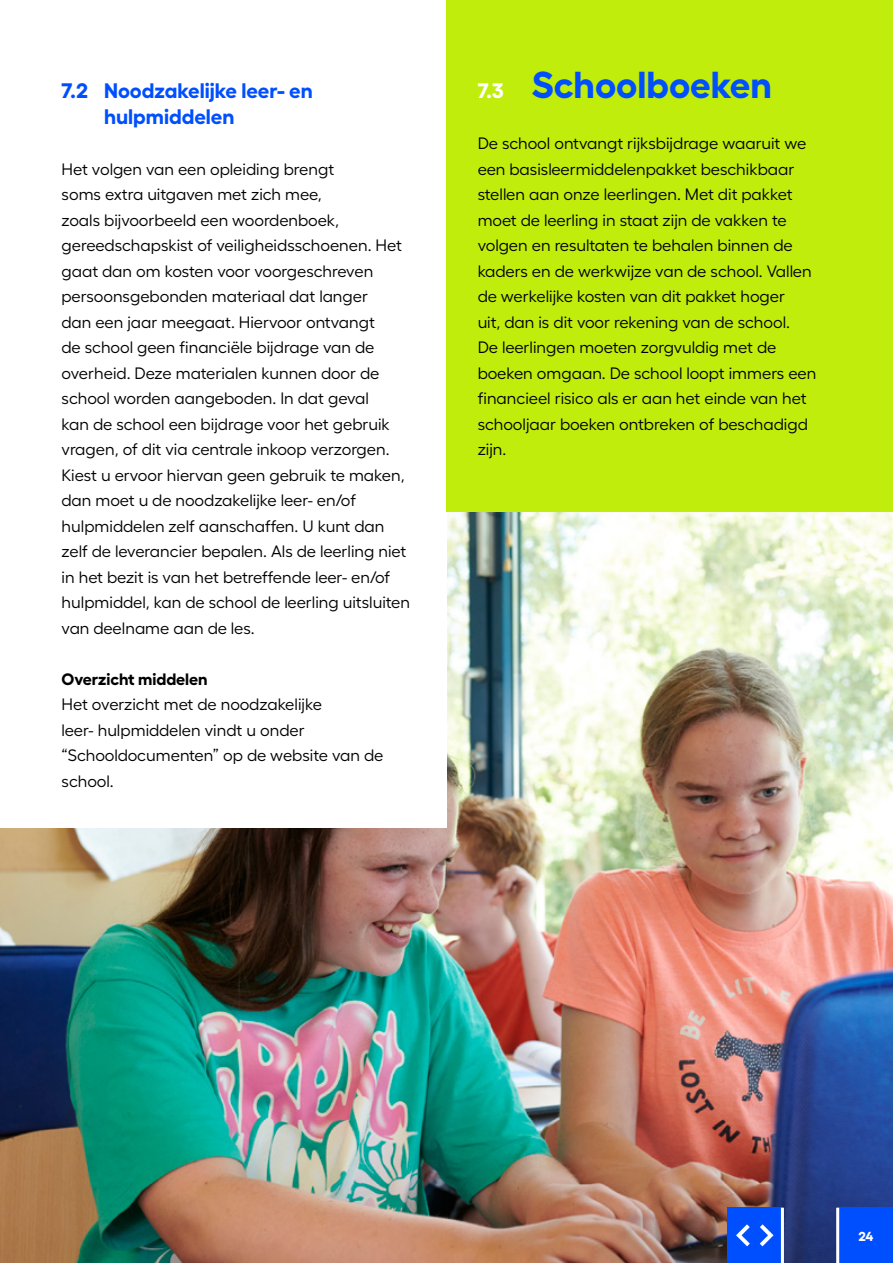
<style>
.page{position:relative;width:893px;height:1263px;background:#fff}
.page>*{position:absolute;margin:0;border:0;box-sizing:border-box;transform-origin:0 0}
.t1{font:700 37.5px "Fellix";color:#004fff}
.t2{font:700 21px/25.5px "Fellix";color:#004fff}
.t3{font:16.5px/25.5px "Fellix";color:#000}
.t4{font:700 16.5px "Fellix";letter-spacing:-.005em;color:#000}
.t5{font:700 13.05px "Fellix";color:#fff}
.s1{font-size:21px;color:#fff}
</style>
<div class="page">
<img style="left:0;top:511px;width:893px;height:752px">
<div style="left:0;top:0;width:446px;height:827px;background:#fff"></div>
<div style="left:446px;top:0;width:447px;height:511px;background:#c1ed0c"></div>
<div style="left:838px;top:1208px;width:55px;height:55px;background:#004fff"></div>
<div style="left:727px;top:1208px;width:55px;height:55px;background:#004fff"></div>
<hr style="left:836px;top:1208px;width:3px;height:55px;background:#fff">
<svg style="left:760px;top:1224px;width:13px;height:22px"></svg>
<svg style="left:736px;top:1224px;width:14px;height:22px"></svg>
<hr style="left:781px;top:1208px;width:3px;height:55px;background:#fff">
<p class="t2" style="left:104px;top:76px;width:210px;text-indent:-43px">7.2 Noodzakelijke leer- en hulpmiddelen</p>
<p class="t3" style="left:62px;top:155px;width:350px">Het volgen van een opleiding brengt<br>soms extra uitgaven met zich mee,<br>zoals bijvoorbeeld een woordenboek, gereedschapskist of veiligheidsschoenen. Het gaat dan om kosten voor voorgeschreven persoonsgebonden materiaal dat langer<br>dan een jaar meegaat. Hiervoor ontvangt<br>de school geen financiële bijdrage van de overheid. Deze materialen kunnen door de school worden aangeboden. In dat geval<br>kan de school een bijdrage voor het gebruik vragen, of dit via centrale inkoop verzorgen.<br>Kiest u ervoor hiervan geen gebruik te maken, dan moet u de noodzakelijke leer- en/of hulpmiddelen zelf aanschaffen. U kunt dan zelf de leverancier bepalen. Als de leerling niet in het bezit is van het betreffende leer- en/of hulpmiddel, kan de school de leerling uitsluiten van deelname aan de les.</p>
<p class="t4" style="left:62px;top:665px;width:148px">Overzicht middelen</p>
<p class="t3" style="left:62px;top:690px;width:323px">Het overzicht met de noodzakelijke<br>leer- hulpmiddelen vindt u onder “Schooldocumenten” op de website van de school.</p>
<h1 class="t1" style="left:478px;top:55px;width:296px"><span class="s1">7.3</span> Schoolboeken</h1>
<p class="t3" style="left:478px;top:129px;width:340px">De school ontvangt rijksbijdrage waaruit we een basisleermiddelenpakket beschikbaar stellen aan onze leerlingen. Met dit pakket moet de leerling in staat zijn de vakken te volgen en resultaten te behalen binnen de kaders en de werkwijze van de school. Vallen de werkelijke kosten van dit pakket hoger<br>uit, dan is dit voor rekening van de school.<br>De leerlingen moeten zorgvuldig met de boeken omgaan. De school loopt immers een financieel risico als er aan het einde van het schooljaar boeken ontbreken of beschadigd zijn.</p>
<p class="t5" style="left:858px;top:1226px;width:16px">24</p>
</div>
